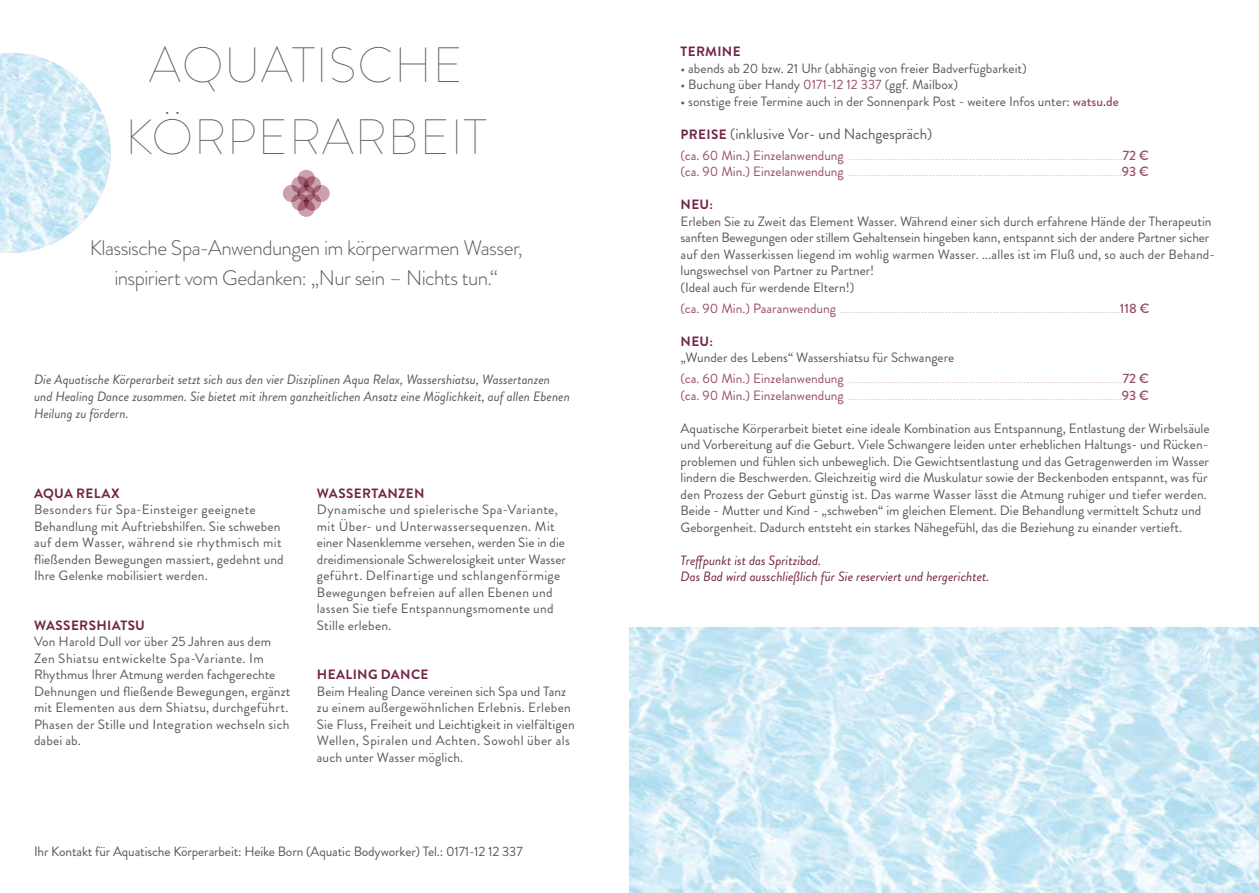
<style>
.page{position:relative;width:1259px;height:893px;background:#fff}
.page>*{position:absolute;margin:0;border:0;box-sizing:border-box;transform-origin:0 0}
.t1{font:100 49.5px/72px "Brandon Grotesque";letter-spacing:.02em;color:#58585b;text-align:center}
.t2{font:300 21px/30px "Brandon Grotesque";letter-spacing:-.025em;color:#58585b;text-align:center}
.t3{font:15px "Brandon Grotesque";color:#58585b}
.t4{font:13.5px/16.5px "Brandon Grotesque";color:#58585b}
.t5{font:300 13.5px/16.5px "Brandon Grotesque";color:#cda1ad}
.t6{font:13.5px/16.5px "Brandon Grotesque";letter-spacing:.02em;color:#58585b}
.t7{font:italic 13.5px/17.2px "Brandon Grotesque";color:#58585b}
.t8{font:italic 13.5px/16.5px "Brandon Grotesque";color:#722449}
.t9{font:700 13.5px "Brandon Grotesque";letter-spacing:.025em;color:#722449}
.s1{color:#954c6a}
.s2{font-weight:500;color:#954c6a}
.s3{font-weight:700;font-size:13.5px;color:#722449}
.s4{font-weight:400;color:#954c6a}
.s5{font-weight:400;color:#58585b}
</style>
<div class="page">
<img style="left:0;top:53px;width:111px;height:200px">
<img style="left:629px;top:627px;width:630px;height:266px">
<div style="left:283px;top:185px;width:17px;height:17px;background:#cda0ae;border-radius:50%"></div>
<div style="left:312px;top:185px;width:18px;height:17px;background:#cda0ae;border-radius:50%"></div>
<div style="left:298px;top:170px;width:17px;height:17px;background:#cda0ae;border-radius:50%"></div>
<div style="left:298px;top:200px;width:17px;height:17px;background:#cda0ae;border-radius:50%"></div>
<svg style="left:291px;top:176px;width:18px;height:17px"></svg>
<svg style="left:304px;top:176px;width:17px;height:17px"></svg>
<svg style="left:304px;top:193px;width:17px;height:18px"></svg>
<svg style="left:291px;top:193px;width:18px;height:18px"></svg>
<svg style="left:297px;top:185px;width:18px;height:17px"></svg>
<h1 class="t1" style="left:125px;top:29px;width:363px">AQUATISCHE<br>KÖRPERARBEIT</h1>
<h2 class="t2" style="left:90px;top:233px;width:434px">Klassische Spa-Anwendungen im körperwarmen Wasser, inspiriert vom Gedanken: „Nur sein – Nichts tun.“</h2>
<p class="t7" style="left:34px;top:371px;width:537px">Die Aquatische Körperarbeit setzt sich aus den vier Disziplinen Aqua Relax, Wassershiatsu, Wassertanzen und Healing Dance zusammen. Sie bietet mit ihrem ganzheitlichen Ansatz eine Möglichkeit, auf allen Ebenen<br>Heilung zu fördern.</p>
<p class="t9" style="left:34px;top:483px;width:87px">AQUA RELAX</p>
<p class="t4" style="left:34px;top:501px;width:251px">Besonders für Spa-Einsteiger geeignete Behandlung mit Auftriebshilfen. Sie schweben auf dem Wasser, während sie rhythmisch mit fließenden Bewegungen massiert, gedehnt und Ihre Gelenke mobilisiert werden.</p>
<p class="t9" style="left:34px;top:615px;width:112px">WASSERSHIATSU</p>
<p class="t4" style="left:34px;top:633px;width:258px">Von Harold Dull vor über 25 Jahren aus dem Zen Shiatsu entwickelte Spa-Variante. Im Rhythmus Ihrer Atmung werden fachgerechte Dehnungen und fließende Bewegungen, ergänzt mit Elementen aus dem Shiatsu, durchgeführt.<br>Phasen der Stille und Integration wechseln sich dabei ab.</p>
<p class="t9" style="left:317px;top:483px;width:109px">WASSERTANZEN</p>
<p class="t6" style="left:317px;top:501px;width:251px">Dynamische und spielerische Spa-Variante, mit Über- und Unterwassersequenzen. Mit einer Nasenklemme versehen, werden Sie in die dreidimensionale Schwerelosigkeit unter Wasser geführt. Delfinartige und schlangenförmige Bewegungen befreien auf allen Ebenen und lassen Sie tiefe Entspannungsmomente und Stille erleben.</p>
<p class="t9" style="left:317px;top:665px;width:113px">HEALING DANCE</p>
<p class="t4" style="left:317px;top:683px;width:259px">Beim Healing Dance vereinen sich Spa und Tanz zu einem außergewöhnlichen Erlebnis. Erleben Sie Fluss, Freiheit und Leichtigkeit in vielfältigen Wellen, Spiralen und Achten. Sowohl über als auch unter Wasser möglich.</p>
<p class="t4" style="left:34px;top:843px;width:490px">Ihr Kontakt für Aquatische Körperarbeit: Heike Born (Aquatic Bodyworker) Tel.: 0171-12 12 337</p>
<p class="t9" style="left:680px;top:42px;width:61px">TERMINE</p>
<p class="t4" style="left:680px;top:60px;width:348px">• abends ab 20 bzw. 21 Uhr (abhängig von freier Badverfügbarkeit)</p>
<p class="t4" style="left:680px;top:77px;width:279px">• Buchung über Handy <span class="s1">0171-12 12 337</span> (ggf. Mailbox)</p>
<p class="t4" style="left:680px;top:93px;width:440px">• sonstige freie Termine auch in der Sonnenpark Post - weitere Infos unter: <span class="s2">watsu.de</span></p>
<p class="t3" style="left:680px;top:123px;width:253px"><span class="s3">PREISE</span> (inklusive Vor- und Nachgespräch)</p>
<p class="t5" style="left:680px;top:147px;width:470px"><span class="s4">(ca. 60 Min.) Einzelanwendung</span> ...........................................................................................<span class="s2">72 € </span><span class="s4">(ca. 90 Min.) Einzelanwendung</span> ...........................................................................................<span class="s2">93 €</span></p>
<p class="t9" style="left:680px;top:195px;width:34px">NEU:</p>
<p class="t4" style="left:680px;top:213px;width:536px">Erleben Sie zu Zweit das Element Wasser. Während einer sich durch erfahrene Hände der Therapeutin sanften Bewegungen oder stillem Gehaltensein hingeben kann, entspannt sich der andere Partner sicher auf den Wasserkissen liegend im wohlig warmen Wasser. ...alles ist im Fluß und, so auch der Behand&shy;lungswechsel von Partner zu Partner!<br>(Ideal auch für werdende Eltern!)</p>
<p class="t5" style="left:680px;top:300px;width:470px"><span class="s4">(ca. 90 Min.) Paaranwendung</span> .............................................................................................<span class="s2">118 €</span></p>
<p class="t9" style="left:680px;top:332px;width:34px">NEU:</p>
<p class="t5" style="left:680px;top:347px;width:470px;line-height:21px"><span class="s5">„Wunder des Lebens“ Wassershiatsu für Schwangere<br></span><span class="s4">(ca. 60 Min.) Einzelanwendung</span> ...........................................................................................<span class="s2">72 €</span></p>
<p class="t5" style="left:680px;top:387px;width:470px"><span class="s4">(ca. 90 Min.) Einzelanwendung</span> ...........................................................................................<span class="s2">93 €</span></p>
<p class="t4" style="left:680px;top:420px;width:530px">Aquatische Körperarbeit bietet eine ideale Kombination aus Entspannung, Entlastung der Wirbelsäule und Vorbereitung auf die Geburt. Viele Schwangere leiden unter erheblichen Haltungs- und Rücken&shy;problemen und fühlen sich unbeweglich. Die Gewichtsentlastung und das Getragenwerden im Wasser lindern die Beschwerden. Gleichzeitig wird die Muskulatur sowie der Beckenboden entspannt, was für den Prozess der Geburt günstig ist. Das warme Wasser lässt die Atmung ruhiger und tiefer werden.<br>Beide - Mutter und Kind - „schweben“ im gleichen Element. Die Behandlung vermittelt Schutz und Geborgenheit. Dadurch entsteht ein starkes Nähegefühl, das die Beziehung zu einander vertieft.</p>
<p class="t8" style="left:680px;top:552px;width:310px">Treffpunkt ist das Spritzibad.<br>Das Bad wird ausschließlich für Sie reserviert und hergerichtet.</p>
</div>
